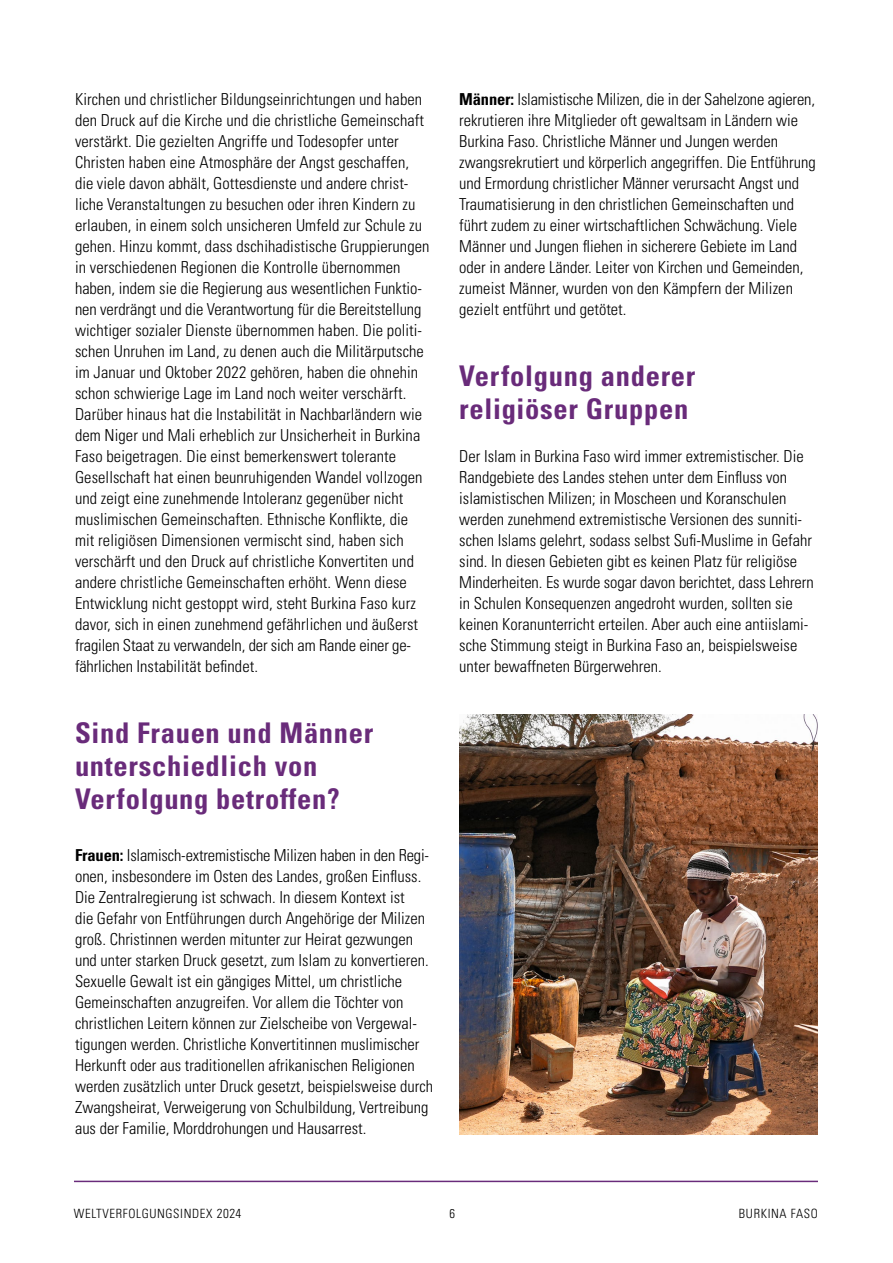
<style>
.page{position:relative;width:893px;height:1263px;background:#fff}
.page>*{position:absolute;margin:0;border:0;box-sizing:border-box;transform-origin:0 0}
.t1{font:700 condensed 28.5px/33px "Univers LT Std";letter-spacing:.025em;color:#692b7a}
.t2{font:300 condensed 16.5px/21px "Univers LT Std";color:#000}
.t3{font:300 condensed 12.75px "Univers LT Std";letter-spacing:.05em;color:#000}
.s1{font-weight:700}
.s2{font-size:13.05px}
</style>
<div class="page">
<hr style="left:74px;top:1181px;width:744px;height:1px;background:#692b7a">
<img style="left:459px;top:714px;width:359px;height:420px">
<p class="t2" style="left:75px;top:89px;width:356px">Kirchen und christlicher Bildungseinrichtungen und haben den Druck auf die Kirche und die christliche Gemeinschaft verstärkt. Die gezielten Angriffe und Todesopfer unter Christen haben eine Atmosphäre der Angst geschaffen, die viele davon abhält, Gottesdienste und andere christ&shy;liche Veranstaltungen zu besuchen oder ihren Kindern zu erlauben, in einem solch unsicheren Umfeld zur Schule zu gehen. Hinzu kommt, dass dschihadistische Gruppierungen in verschiedenen Regionen die Kontrolle übernommen haben, indem sie die Regierung aus wesentlichen Funktio&shy;nen verdrängt und die Verantwortung für die Bereitstellung wichtiger sozialer Dienste übernommen haben. Die politi&shy;schen Unruhen im Land, zu denen auch die Militärputsche im Januar und Oktober 2022 gehören, haben die ohnehin schon schwierige Lage im Land noch weiter verschärft.<br>Darüber hinaus hat die Instabilität in Nachbarländern wie dem Niger und Mali erheblich zur Unsicherheit in Burkina Faso beigetragen. Die einst bemerkenswert tolerante Gesellschaft hat einen beunruhigenden Wandel vollzogen und zeigt eine zunehmende Intoleranz gegenüber nicht muslimischen Gemeinschaften. Ethnische Konflikte, die mit religiösen Dimensionen vermischt sind, haben sich verschärft und den Druck auf christliche Konvertiten und andere christliche Gemeinschaften erhöht. Wenn diese Entwicklung nicht gestoppt wird, steht Burkina Faso kurz davor, sich in einen zunehmend gefährlichen und äußerst fragilen Staat zu verwandeln, der sich am Rande einer ge&shy;fährlichen Instabilität befindet.</p>
<h1 class="t1" style="left:75px;top:717px;width:300px">Sind Frauen und Männer unterschiedlich von<br>Verfolgung betroffen?</h1>
<p class="t2" style="left:75px;top:845px;width:360px"><span class="s1">Frauen:</span> Islamisch-extremistische Milizen haben in den Regi&shy;onen, insbesondere im Osten des Landes, großen Einfluss.<br>Die Zentralregierung ist schwach. In diesem Kontext ist<br>die Gefahr von Entführungen durch Angehörige der Milizen groß. Christinnen werden mitunter zur Heirat gezwungen und unter starken Druck gesetzt, zum Islam zu konvertieren.<br>Sexuelle Gewalt ist ein gängiges Mittel, um christliche Gemeinschaften anzugreifen. Vor allem die Töchter von christlichen Leitern können zur Zielscheibe von Vergewal&shy;tigungen werden. Christliche Konvertitinnen muslimischer Herkunft oder aus traditionellen afrikanischen Religionen werden zusätzlich unter Druck gesetzt, beispielsweise durch Zwangsheirat, Verweigerung von Schulbildung, Vertreibung aus der Familie, Morddrohungen und Hausarrest.</p>
<p class="t2" style="left:459px;top:89px;width:358px"><span class="s1">Männer:</span> Islamistische Milizen, die in der Sahelzone agieren, rekrutieren ihre Mitglieder oft gewaltsam in Ländern wie Burkina Faso. Christliche Männer und Jungen werden zwangsrekrutiert und körperlich angegriffen. Die Entführung und Ermordung christlicher Männer verursacht Angst und Traumatisierung in den christlichen Gemeinschaften und führt zudem zu einer wirtschaftlichen Schwächung. Viele Männer und Jungen fliehen in sicherere Gebiete im Land oder in andere Länder. Leiter von Kirchen und Gemeinden, zumeist Männer, wurden von den Kämpfern der Milizen gezielt entführt und getötet.</p>
<h1 class="t1" style="left:459px;top:360px;width:238px">Verfolgung anderer religiöser Gruppen</h1>
<p class="t2" style="left:459px;top:446px;width:356px">Der Islam in Burkina Faso wird immer extremistischer. Die Randgebiete des Landes stehen unter dem Einfluss von islamistischen Milizen; in Moscheen und Koranschulen werden zunehmend extremistische Versionen des sunniti&shy;schen Islams gelehrt, sodass selbst Sufi-Muslime in Gefahr sind. In diesen Gebieten gibt es keinen Platz für religiöse Minderheiten. Es wurde sogar davon berichtet, dass Lehrern in Schulen Konsequenzen angedroht wurden, sollten sie keinen Koranunterricht erteilen. Aber auch eine antiislami&shy;sche Stimmung steigt in Burkina Faso an, beispielsweise unter bewaffneten Bürgerwehren.</p>
<p class="t3" style="left:74px;top:1206px;width:169px">WELTVERFOLGUNGSINDEX <span class="s2">2024</span></p>
<p class="t3" style="left:449px;top:1206px;width:7px">6</p>
<p class="t3" style="left:739px;top:1206px;width:81px">BURKINA FASO</p>
</div>
